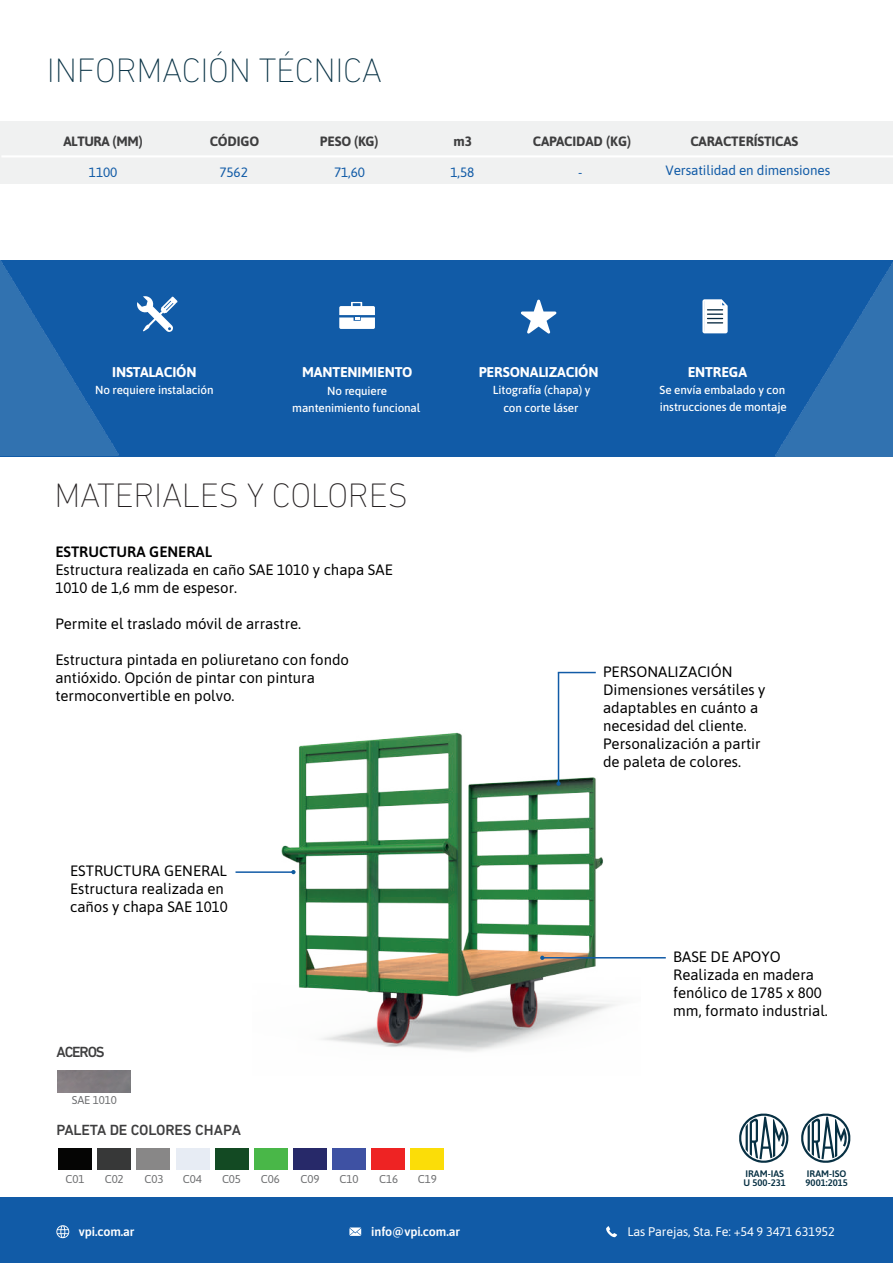
<style>
.page{position:relative;width:893px;height:1263px;background:#fff}
.page>*{position:absolute;margin:0;border:0;box-sizing:border-box;transform-origin:0 0}
.t1{font:200 34.5px "DIN Next LT Pro";letter-spacing:-.01em;color:#063043}
.t2{font:200 34.5px "DIN Next LT Pro";letter-spacing:-.01em;color:#231f20}
.t3{font:15px/18px "Asap";color:#000001}
.t4{font:500 15px "DIN Next LT Pro";letter-spacing:-.01em;color:#3e3e3f}
.t5{font:600 15px "Asap";color:#000001}
.t6{font:700 14.1px "Asap";letter-spacing:-.01em;color:#fff}
.t7{font:700 13.5px "Asap";letter-spacing:-.01em;color:#3e3e3f}
.t8{font:13.5px "Asap";letter-spacing:-.01em;color:#115ba7}
.t9{font:700 13.5px "Asap";letter-spacing:-.03em;color:#3e3e3f}
.t10{font:12.45px "Asap";letter-spacing:-.01em;color:#fff}
.t11{font:600 12.45px "Asap";letter-spacing:-.01em;color:#fff}
.t12{font:500 11.7px/17.2px "Asap";letter-spacing:-.01em;color:#fff;text-align:center}
.t13{font:11.4px "Asap";letter-spacing:-.01em;color:#6d6e70}
.t14{font:600 9.45px/9.4px "Asap";color:#073043}
</style>
<div class="page">
<div style="left:0;top:261px;width:893px;height:196px;background:#115ba7"></div>
<svg style="left:702px;top:299px;width:26px;height:34px"></svg>
<svg style="left:339px;top:302px;width:36px;height:27px"></svg>
<svg style="left:137px;top:296px;width:41px;height:36px"></svg>
<svg style="left:521px;top:300px;width:35px;height:34px"></svg>
<div style="left:0;top:122px;width:893px;height:62px;background:#f0f1f1"></div>
<hr style="left:1px;top:155px;width:892px;height:2px;background:#fff">
<div style="left:58px;top:1148px;width:34px;height:22px;background:#050504"></div>
<div style="left:97px;top:1148px;width:34px;height:22px;background:#373838"></div>
<div style="left:136px;top:1148px;width:34px;height:22px;background:#888787"></div>
<div style="left:176px;top:1148px;width:33px;height:22px;background:#e7ecf4"></div>
<div style="left:215px;top:1148px;width:34px;height:22px;background:#134a23"></div>
<div style="left:254px;top:1148px;width:34px;height:22px;background:#49b748"></div>
<div style="left:293px;top:1148px;width:34px;height:22px;background:#272969"></div>
<div style="left:332px;top:1148px;width:34px;height:22px;background:#3e51a3"></div>
<div style="left:371px;top:1148px;width:34px;height:22px;background:#ee2323"></div>
<div style="left:410px;top:1148px;width:34px;height:22px;background:#fbdd08"></div>
<svg style="left:739px;top:1113px;width:49px;height:50px"></svg>
<svg style="left:801px;top:1113px;width:49px;height:50px"></svg>
<div style="left:0;top:1197px;width:893px;height:66px;background:#115ba7"></div>
<svg style="left:349px;top:1227px;width:12px;height:9px"></svg>
<svg style="left:56px;top:1225px;width:14px;height:13px"></svg>
<svg style="left:606px;top:1226px;width:11px;height:11px"></svg>
<img style="left:1px;top:261px;width:118px;height:195px">
<img style="left:776px;top:262px;width:117px;height:194px">
<img style="left:281px;top:719px;width:360px;height:333px">
<svg style="left:540px;top:956px;width:4px;height:4px"></svg>
<hr style="left:542px;top:957px;width:124px;height:1px;background:#115ba7">
<svg style="left:556px;top:781px;width:5px;height:5px"></svg>
<hr style="left:558px;top:672px;width:1px;height:112px;background:#115ba7">
<hr style="left:558px;top:672px;width:38px;height:1px;background:#115ba7">
<svg style="left:291px;top:870px;width:5px;height:4px"></svg>
<hr style="left:236px;top:871px;width:57px;height:2px;background:#115ba7">
<h1 class="t1" style="left:47px;top:51px;width:337px">INFORMACIÓN TÉCNICA</h1>
<p class="t9" style="left:63px;top:131px;width:81px">ALTURA (MM)</p>
<p class="t7" style="left:210px;top:131px;width:51px">CÓDIGO</p>
<p class="t7" style="left:320px;top:131px;width:60px">PESO (KG)</p>
<p class="t7" style="left:454px;top:131px;width:20px">m3</p>
<p class="t7" style="left:533px;top:131px;width:100px">CAPACIDAD (KG)</p>
<p class="t7" style="left:690px;top:131px;width:109px">CARACTERÍSTICAS</p>
<p class="t8" style="left:89px;top:162px;width:30px">1100</p>
<p class="t8" style="left:219px;top:162px;width:30px">7562</p>
<p class="t8" style="left:334px;top:162px;width:33px">71,60</p>
<p class="t8" style="left:450px;top:162px;width:25px">1,58</p>
<p class="t8" style="left:578px;top:162px;width:6px">-</p>
<p class="t8" style="left:666px;top:161px;width:166px">Versatilidad en dimensiones</p>
<p class="t6" style="left:112px;top:362px;width:86px">INSTALACIÓN</p>
<p class="t12" style="left:95px;top:381px;width:120px">No requiere instalación</p>
<p class="t6" style="left:302px;top:362px;width:112px">MANTENIMIENTO</p>
<p class="t12" style="left:292px;top:381px;width:130px">No requiere mantenimiento funcional</p>
<h1 class="t2" style="left:54px;top:476px;width:355px">MATERIALES Y COLORES</h1>
<p class="t6" style="left:479px;top:362px;width:121px">PERSONALIZACIÓN</p>
<p class="t12" style="left:493px;top:381px;width:99px">Litografía (chapa) y con corte láser</p>
<p class="t6" style="left:688px;top:362px;width:61px">ENTREGA</p>
<p class="t12" style="left:660px;top:381px;width:129px;text-align:left">Se envía embalado y con instrucciones de montaje</p>
<p class="t5" style="left:55px;top:541px;width:158px">ESTRUCTURA GENERAL</p>
<p class="t3" style="left:55px;top:560px;width:339px">Estructura realizada en caño SAE 1010 y chapa SAE<br>1010 de 1,6 mm de espesor.</p>
<p class="t3" style="left:55px;top:614px;width:247px">Permite el traslado móvil de arrastre.</p>
<p class="t3" style="left:55px;top:650px;width:295px">Estructura pintada en poliuretano con fondo antióxido. Opción de pintar con pintura termoconvertible en polvo.</p>
<p class="t3" style="left:603px;top:662px;width:164px">PERSONALIZACIÓN<br>Dimensiones versátiles y adaptables en cuánto a necesidad del cliente.<br>Personalización a partir de paleta de colores.</p>
<p class="t3" style="left:70px;top:861px;width:159px">ESTRUCTURA GENERAL<br>Estructura realizada en caños y chapa SAE 1010</p>
<p class="t4" style="left:57px;top:1043px;width:50px">ACEROS</p>
<p class="t13" style="left:72px;top:1092px;width:47px">SAE 1010</p>
<p class="t4" style="left:57px;top:1121px;width:186px">PALETA DE COLORES CHAPA</p>
<p class="t13" style="left:65px;top:1171px;width:21px">C01</p>
<p class="t13" style="left:105px;top:1171px;width:21px">C02</p>
<p class="t13" style="left:144px;top:1171px;width:21px">C03</p>
<p class="t13" style="left:183px;top:1171px;width:21px">C04</p>
<p class="t13" style="left:222px;top:1171px;width:21px">C05</p>
<p class="t13" style="left:261px;top:1171px;width:21px">C06</p>
<p class="t13" style="left:300px;top:1171px;width:21px">C09</p>
<p class="t13" style="left:339px;top:1171px;width:21px">C10</p>
<p class="t13" style="left:379px;top:1171px;width:21px">C16</p>
<p class="t13" style="left:418px;top:1171px;width:21px">C19</p>
<p class="t3" style="left:673px;top:947px;width:156px">BASE DE APOYO<br>Realizada en madera fenólico de 1785 x 800 mm, formato industrial.</p>
<p class="t14" style="left:743px;top:1168px;width:44px">IRAM-IAS<br>U 500-231</p>
<p class="t14" style="left:805px;top:1168px;width:44px">IRAM-ISO<br>9001:2015</p>
<p class="t11" style="left:79px;top:1222px;width:57px">vpi.com.ar</p>
<p class="t11" style="left:371px;top:1222px;width:90px">info@vpi.com.ar</p>
<p class="t10" style="left:628px;top:1222px;width:209px">Las Parejas, Sta. Fe: +54 9 3471 631952</p>
</div>
